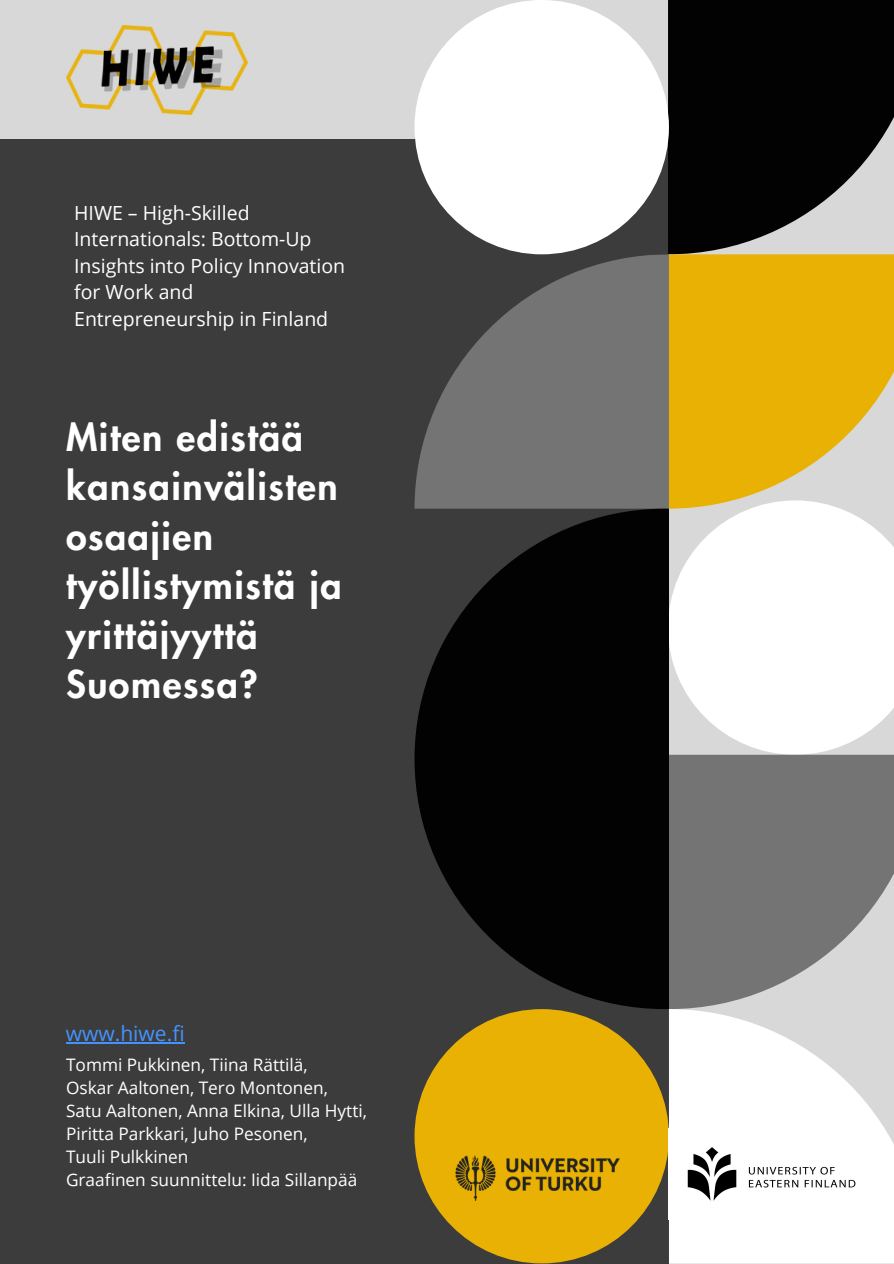
<style>
.page{position:relative;width:894px;height:1264px;background:#fff}
.page>*{position:absolute;margin:0;border:0;box-sizing:border-box;transform-origin:0 0}
.t1{font:800 37.5px/49.5px "Futura LT Pro";letter-spacing:.04em;color:#fff}
.t2{font:21px "Open Sans";color:#4393ff}
.t3{font:19.5px/26.4px "Open Sans";color:#fff}
.t4{font:17.25px/23.1px "Open Sans";color:#fff}
</style>
<div class="page">
<div style="left:0;top:0;width:893px;height:1263px;background:#3d3c3c"></div>
<div style="left:0;top:0;width:853px;height:139px;background:#d8d8d8"></div>
<svg style="left:667px;top:0;width:226px;height:254px;background:#232323"></svg>
<div style="left:414px;top:0;width:254px;height:254px;background:#fff;border-radius:50%"></div>
<svg style="left:668px;top:508px;width:225px;height:246px;background:#f8f8f8"></svg>
<svg style="left:668px;top:254px;width:225px;height:254px;background:#e5b624"></svg>
<svg style="left:668px;top:754px;width:225px;height:255px;background:#828282"></svg>
<div style="left:414px;top:1009px;width:254px;height:254px;background:#e8b103;border-radius:50%"></div>
<svg style="left:668px;top:1009px;width:225px;height:254px;background:#f1f1f1"></svg>
<img style="left:668px;top:1128px;width:210px;height:91px">
<img style="left:432px;top:1155px;width:188px;height:57px">
<img style="left:66px;top:25px;width:181px;height:89px">
<svg style="left:414px;top:254px;width:254px;height:254px;fill:#747474"></svg>
<svg style="left:414px;top:508px;width:254px;height:501px;fill:#020202"></svg>
<hr style="left:66px;top:1041px;width:119px;height:2px;background:#4393ff">
<p class="t3" style="left:74px;top:199px;width:272px">HIWE – High-Skilled<br>Internationals: Bottom-Up<br>Insights into Policy Innovation for Work and<br>Entrepreneurship in Finland</p>
<h1 class="t1" style="left:66px;top:413px;width:277px">Miten edistää kansainvälisten osaajien työllistymistä ja yrittäjyyttä<br>Suomessa?</h1>
<p class="t2" style="left:66px;top:1018px;width:120px">www.hiwe.fi</p>
<p class="t4" style="left:66px;top:1052px;width:302px">Tommi Pukkinen, Tiina Rättilä,<br>Oskar Aaltonen, Tero Montonen,<br>Satu Aaltonen, Anna Elkina, Ulla Hytti,<br>Piritta Parkkari, Juho Pesonen,<br>Tuuli Pulkkinen<br>Graafinen suunnittelu: Iida Sillanpää</p>
</div>
